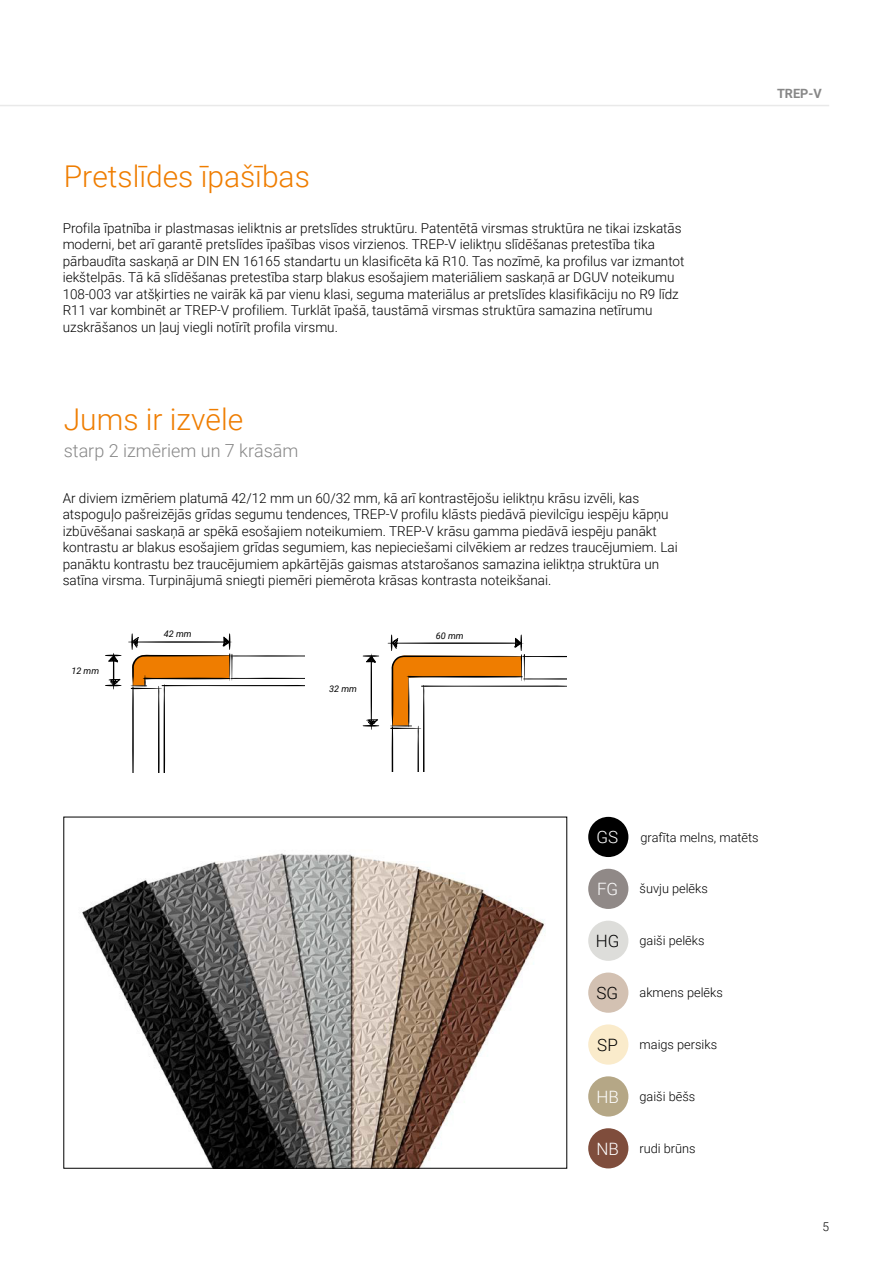
<style>
.page{position:relative;width:893px;height:1263px;background:#fff}
.page>*{position:absolute;margin:0;border:0;box-sizing:border-box;transform-origin:0 0}
.t1{font:300 30px "Roboto";color:#ef7d00}
.t2{font:300 18px "Roboto";color:#878787}
.t3{font:300 16.95px "Roboto";color:#fff}
.t4{font:300 16.95px "Roboto";color:#000}
.t5{font:300 13.65px/16.5px "Roboto";color:#000}
.t6{font:300 12.75px "Roboto";color:#000}
.t7{font:700 12.75px "Roboto";color:#878787}
.t8{font:300 12px "Roboto";color:#000}
.t9{font:italic 9.15px "Roboto";color:#000}
</style>
<div class="page">
<svg style="left:128px;top:633px;width:177px;height:139px"></svg>
<svg style="left:105px;top:653px;width:17px;height:36px"></svg>
<svg style="left:388px;top:634px;width:179px;height:137px"></svg>
<svg style="left:363px;top:653px;width:16px;height:77px"></svg>
<img style="left:82px;top:853px;width:463px;height:313px">
<div style="left:588px;top:817px;width:40px;height:40px;background:#000;border-radius:50%"></div>
<div style="left:588px;top:869px;width:40px;height:40px;background:#908987;border-radius:50%"></div>
<div style="left:588px;top:921px;width:40px;height:40px;background:#ddddda;border-radius:50%"></div>
<div style="left:588px;top:972px;width:40px;height:41px;background:#d3c1b2;border-radius:50%"></div>
<div style="left:588px;top:1024px;width:40px;height:41px;background:#faebcb;border-radius:50%"></div>
<div style="left:588px;top:1076px;width:40px;height:40px;background:#b5a786;border-radius:50%"></div>
<div style="left:588px;top:1128px;width:40px;height:40px;background:#7f4d3c;border-radius:50%"></div>
<hr style="left:0;top:105px;width:829px;height:1px;background:#e9e9e9">
<h1 class="t1" style="left:64px;top:156px;width:248px">Pretslīdes īpašības</h1>
<p class="t5" style="left:63px;top:219px;width:623px">Profila īpatnība ir plastmasas ieliktnis ar pretslīdes struktūru. Patentētā virsmas struktūra ne tikai izskatās moderni, bet arī garantē pretslīdes īpašības visos virzienos. TREP-V ieliktņu slīdēšanas pretestība tika pārbaudīta saskaņā ar DIN EN 16165 standartu un klasificēta kā R10. Tas nozīmē, ka profilus var izmantot iekštelpās. Tā kā slīdēšanas pretestība starp blakus esošajiem materiāliem saskaņā ar DGUV noteikumu 108-003 var atšķirties ne vairāk kā par vienu klasi, seguma materiālus ar pretslīdes klasifikāciju no R9 līdz R11 var kombinēt ar TREP-V profiliem. Turklāt īpašā, taustāmā virsmas struktūra samazina netīrumu uzskrāšanos un ļauj viegli notīrīt profila virsmu.</p>
<h1 class="t1" style="left:64px;top:399px;width:181px">Jums ir izvēle</h1>
<h2 class="t2" style="left:64px;top:438px;width:236px">starp 2 izmēriem un 7 krāsām</h2>
<p class="t5" style="left:63px;top:489px;width:617px">Ar diviem izmēriem platumā 42/12 mm un 60/32 mm, kā arī kontrastējošu ieliktņu krāsu izvēli, kas atspoguļo pašreizējās grīdas segumu tendences, TREP-V profilu klāsts piedāvā pievilcīgu iespēju kāpņu izbūvēšanai saskaņā ar spēkā esošajiem noteikumiem. TREP-V krāsu gamma piedāvā iespēju panākt kontrastu ar blakus esošajiem grīdas segumiem, kas nepieciešami cilvēkiem ar redzes traucējumiem. Lai panāktu kontrastu bez traucējumiem apkārtējās gaismas atstarošanos samazina ieliktņa struktūra un satīna virsma. Turpinājumā sniegti piemēri piemērota krāsas kontrasta noteikšanai.</p>
<p class="t9" style="left:71px;top:664px;width:29px">12 mm</p>
<p class="t9" style="left:164px;top:628px;width:29px">42 mm</p>
<p class="t9" style="left:329px;top:682px;width:29px">32 mm</p>
<p class="t9" style="left:436px;top:629px;width:29px">60 mm</p>
<p class="t7" style="left:777px;top:84px;width:46px">TREP-V</p>
<p class="t3" style="left:596px;top:825px;width:23px">GS</p>
<p class="t3" style="left:597px;top:877px;width:23px">FG</p>
<p class="t4" style="left:596px;top:929px;width:25px">HG</p>
<p class="t4" style="left:596px;top:981px;width:23px">SG</p>
<p class="t4" style="left:597px;top:1033px;width:22px">SP</p>
<p class="t3" style="left:596px;top:1085px;width:24px">HB</p>
<p class="t3" style="left:596px;top:1137px;width:24px">NB</p>
<p class="t6" style="left:640px;top:828px;width:120px">grafīta melns, matēts</p>
<p class="t6" style="left:639px;top:880px;width:70px">šuvju pelēks</p>
<p class="t6" style="left:639px;top:932px;width:66px">gaiši pelēks</p>
<p class="t6" style="left:639px;top:984px;width:85px">akmens pelēks</p>
<p class="t6" style="left:639px;top:1035px;width:79px">maigs persiks</p>
<p class="t6" style="left:639px;top:1087px;width:57px">gaiši bēšs</p>
<p class="t6" style="left:639px;top:1139px;width:58px">rudi brūns</p>
<p class="t8" style="left:822px;top:1219px;width:8px">5</p>
</div>
